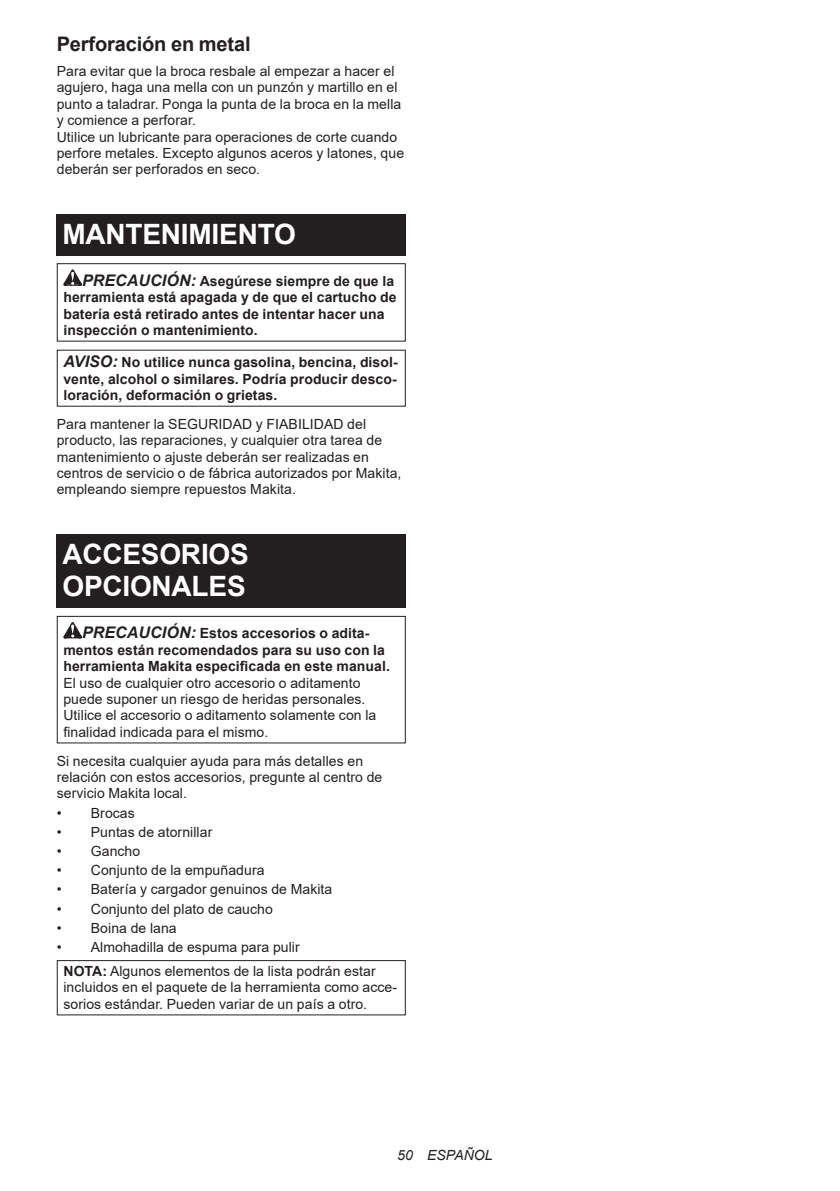
<style>
.page{position:relative;width:840px;height:1191px;background:#fff}
.page>*{position:absolute;margin:0;border:0;box-sizing:border-box;transform-origin:0 0}
.t1{font:700 28px/32.8px "Arial";letter-spacing:-.01em;color:#fff}
.t2{font:700 20px "Arial";letter-spacing:-.01em;color:#231f20}
.t3{font:14px/16.4px "Arial";letter-spacing:.005em;color:#231f20}
.t4{font:700 14px/16.4px "Arial";letter-spacing:.005em;color:#231f20}
.t5{font:italic 14px "Arial";letter-spacing:.005em;color:#231f20}
.s1{font-style:italic;font-size:16px}
.s2{font-weight:700}
</style>
<div class="page">
<div style="left:57px;top:214px;width:348px;height:41px;background:#231f20"></div>
<svg style="left:63px;top:269px;width:19px;height:17px"></svg>
<div style="left:57px;top:263px;width:348px;height:79px;border:1px solid #231f20"></div>
<div style="left:57px;top:534px;width:348px;height:74px;background:#231f20"></div>
<svg style="left:63px;top:622px;width:19px;height:16px"></svg>
<div style="left:57px;top:616px;width:348px;height:127px;border:1px solid #231f20"></div>
<div style="left:57px;top:960px;width:348px;height:55px;border:1px solid #231f20"></div>
<h2 class="t2" style="left:57px;top:30px;width:195px">Perforación en metal</h2>
<p class="t3" style="left:57px;top:63px;width:348px">Para evitar que la broca resbale al empezar a hacer el agujero, haga una mella con un punzón y martillo en el punto a taladrar. Ponga la punta de la broca en la mella y comience a perforar.<br>Utilice un lubricante para operaciones de corte cuando perfore metales. Excepto algunos aceros y latones, que deberán ser perforados en seco.</p>
<h1 class="t1" style="left:62px;top:218px;width:235px">MANTENIMIENTO</h1>
<p class="t4" style="left:63px;top:273px;width:334px;text-indent:19px"><span class="s1">PRECAUCIÓN:</span> Asegúrese siempre de que la herramienta está apagada y de que el cartucho de batería está retirado antes de intentar hacer una inspección o mantenimiento.</p>
<p class="t4" style="left:63px;top:354px;width:335px;text-align:justify"><span class="s1">AVISO:</span> No utilice nunca gasolina, bencina, disol&shy;vente, alcohol o similares. Podría producir desco&shy;loración, deformación o grietas.</p>
<p class="t3" style="left:57px;top:415px;width:346px">Para mantener la SEGURIDAD y FIABILIDAD del producto, las reparaciones, y cualquier otra tarea de mantenimiento o ajuste deberán ser realizadas en centros de servicio o de fábrica autorizados por Makita, empleando siempre repuestos Makita.</p>
<h1 class="t1" style="left:62px;top:538px;width:188px">ACCESORIOS<br>OPCIONALES</h1>
<p class="t4" style="left:63px;top:625px;width:328px;text-align:center"><span class="s1">PRECAUCIÓN:</span> Estos accesorios o adita&shy;mentos están recomendados para su uso con la herramienta Makita especificada en este manual.</p>
<p class="t3" style="left:63px;top:674px;width:314px">El uso de cualquier otro accesorio o aditamento puede suponer un riesgo de heridas personales.<br>Utilice el accesorio o aditamento solamente con la finalidad indicada para el mismo.</p>
<p class="t3" style="left:57px;top:752px;width:327px">Si necesita cualquier ayuda para más detalles en relación con estos accesorios, pregunte al centro de servicio Makita local.</p>
<p class="t3" style="left:57px;top:804px;width:80px">• Brocas</p>
<p class="t3" style="left:57px;top:823px;width:157px">• Puntas de atornillar</p>
<p class="t3" style="left:57px;top:842px;width:85px">• Gancho</p>
<p class="t3" style="left:57px;top:862px;width:209px">• Conjunto de la empuñadura</p>
<p class="t3" style="left:57px;top:881px;width:277px">• Batería y cargador genuinos de Makita</p>
<p class="t3" style="left:57px;top:900px;width:217px">• Conjunto del plato de caucho</p>
<p class="t3" style="left:57px;top:919px;width:121px">• Boina de lana</p>
<p class="t3" style="left:63px;top:935px;width:313px;line-height:23.8px;text-indent:-7px">• Almohadilla de espuma para pulir<br><span class="s2">NOTA:</span> Algunos elementos de la lista podrán estar</p>
<p class="t3" style="left:63px;top:979px;width:335px">incluidos en el paquete de la herramienta como acce&shy;sorios estándar. Pueden variar de un país a otro.</p>
<p class="t5" style="left:397px;top:1146px;width:97px">50 ESPAÑOL</p>
</div>
